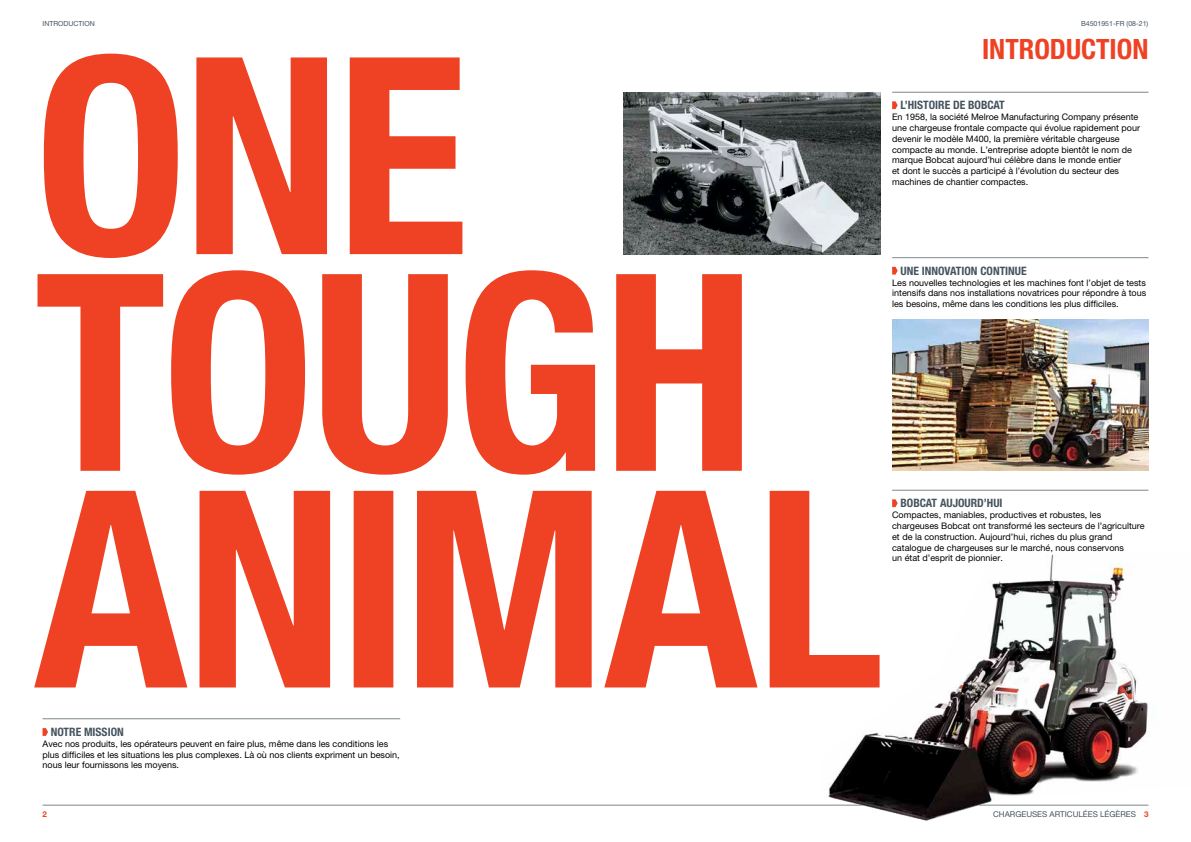
<style>
.page{position:relative;width:1191px;height:842px;background:#fff}
.page>*{position:absolute;margin:0;border:0;box-sizing:border-box;transform-origin:0 0}
.t1{font:700 condensed 28px "Helvetica Neue LT Pro";color:#ef4123}
.t2{font:700 condensed 11.6px "Helvetica Neue LT Pro";color:#45545f}
.t3{font:9px/10.8px "Helvetica Neue LT Pro";color:#000}
.t4{font:8px "Helvetica Neue LT Pro";color:#45545f}
.t5{font:700 8px "Helvetica Neue LT Pro";color:#ef4123}
.t6{font:7px "Helvetica Neue LT Pro";color:#45545f}
.s1{font-weight:700;color:#ef4123}
</style>
<div class="page">
<svg style="left:34px;top:491px;width:788px;height:196px;fill:#ef4123"></svg>
<svg style="left:37px;top:270px;width:705px;height:205px;fill:#ef4123"></svg>
<svg style="left:44px;top:54px;width:418px;height:204px;fill:#ef4123"></svg>
<img style="left:624px;top:92px;width:256px;height:162px">
<hr style="left:43px;top:805px;width:1105px;height:1px;background:#7d878b">
<img style="left:892px;top:319px;width:256px;height:152px">
<img style="left:822px;top:554px;width:327px;height:267px">
<hr style="left:892px;top:490px;width:256px;height:1px;background:#7d878b">
<svg style="left:892px;top:499px;width:5px;height:8px"></svg>
<hr style="left:43px;top:719px;width:357px;height:1px;background:#7d878b">
<svg style="left:43px;top:728px;width:5px;height:8px"></svg>
<hr style="left:892px;top:92px;width:256px;height:1px;background:#7d878b">
<svg style="left:892px;top:101px;width:5px;height:8px"></svg>
<hr style="left:892px;top:257px;width:256px;height:1px;background:#7d878b">
<svg style="left:892px;top:267px;width:5px;height:8px"></svg>
<p class="t6" style="left:43px;top:19px;width:54px">INTRODUCTION</p>
<p class="t2" style="left:51px;top:725px;width:74px">NOTRE MISSION</p>
<p class="t3" style="left:43px;top:738px;width:359px">Avec nos produits, les opérateurs peuvent en faire plus, même dans les conditions les plus difficiles et les situations les plus complexes. Là où nos clients expriment un besoin, nous leur fournissons les moyens.</p>
<p class="t6" style="left:1081px;top:19px;width:69px">B4501951-FR (08-21)</p>
<h1 class="t1" style="left:982px;top:32px;width:168px">INTRODUCTION</h1>
<p class="t2" style="left:900px;top:98px;width:106px">L’HISTOIRE DE BOBCAT</p>
<p class="t3" style="left:892px;top:111px;width:249px">En 1958, la société Melroe Manufacturing Company présente une chargeuse frontale compacte qui évolue rapidement pour devenir le modèle M400, la première véritable chargeuse compacte au monde. L’entreprise adopte bientôt le nom de marque Bobcat aujourd’hui célèbre dans le monde entier<br>et dont le succès a participé à l’évolution du secteur des machines de chantier compactes.</p>
<p class="t2" style="left:900px;top:264px;width:128px">UNE INNOVATION CONTINUE</p>
<p class="t3" style="left:892px;top:277px;width:256px;text-align:justify">Les nouvelles technologies et les machines font l’objet de tests intensifs dans nos installations novatrices pour répondre à tous les besoins, même dans les conditions les plus difficiles.</p>
<p class="t2" style="left:900px;top:496px;width:104px">BOBCAT AUJOURD’HUI</p>
<p class="t3" style="left:892px;top:509px;width:254px">Compactes, maniables, productives et robustes, les chargeuses Bobcat ont transformé les secteurs de l’agriculture et de la construction. Aujourd’hui, riches du plus grand catalogue de chargeuses sur le marché, nous conservons<br>un état d’esprit de pionnier.</p>
<p class="t5" style="left:43px;top:809px;width:6px">2</p>
<p class="t4" style="left:993px;top:810px;width:157px">CHARGEUSES ARTICULÉES LÉGÈRES <span class="s1">3</span></p>
</div>
